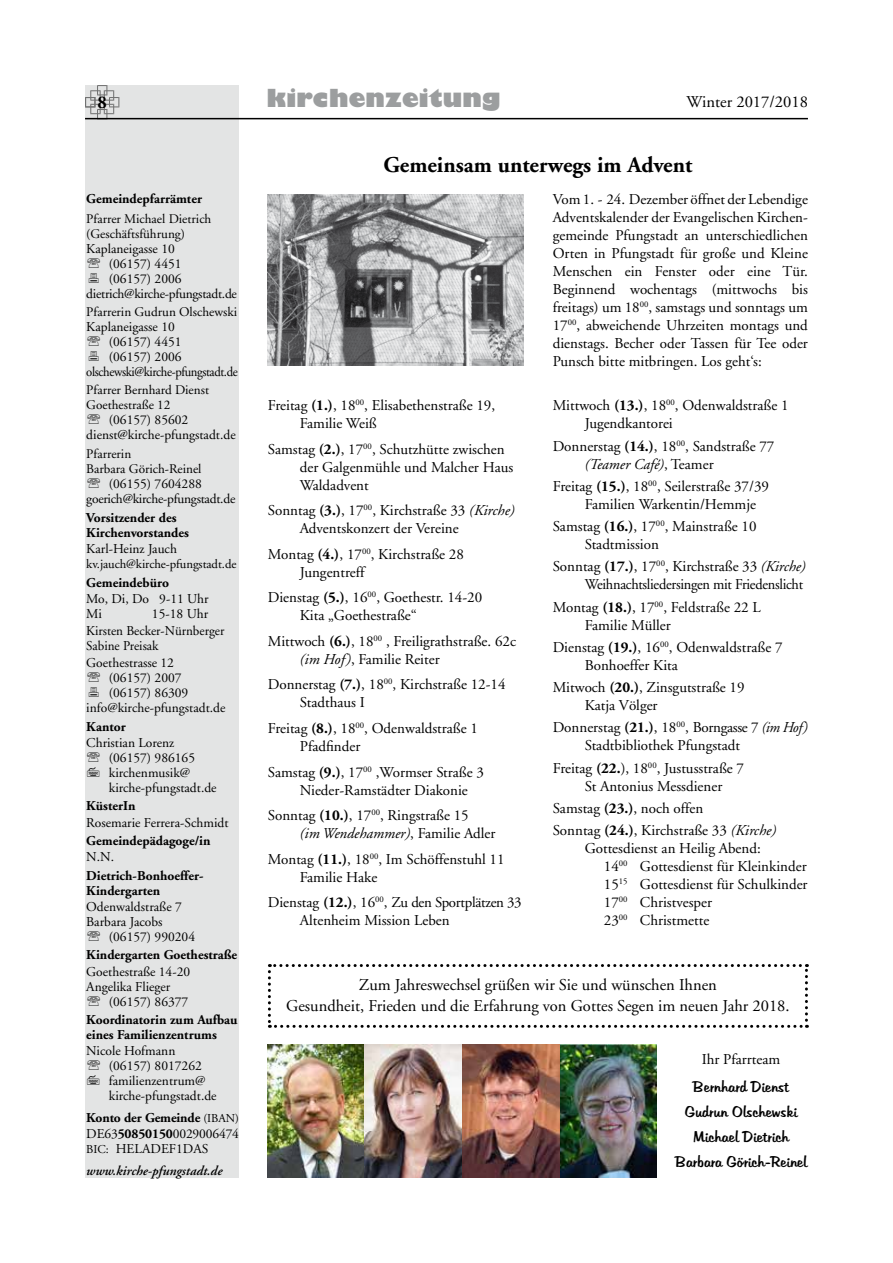
<style>
.page{position:relative;width:893px;height:1263px;background:#fff}
.page>*{position:absolute;margin:0;border:0;box-sizing:border-box;transform-origin:0 0}
.t1{font:800 27.3px "Chantilly UB";letter-spacing:.03em;color:#9c9e9f}
.t2{font:700 22.5px "Adobe Garamond";color:#000}
.t3{font:700 18px "Adobe Garamond";color:#000}
.t4{font:16.5px/21px "Adobe Garamond";color:#000;text-align:center}
.t5{font:15px/18px "Adobe Garamond";color:#000}
.t6{font:15px/18px "Adobe Garamond";letter-spacing:-.02em;color:#000;text-align:right}
.t7{font:15px/25.2px "Hudson";color:#000;text-align:center}
.t8{font:13.5px/15px "Adobe Garamond";color:#000}
.t9{font:700 13.5px/15px "Adobe Garamond";color:#000}
.t10{font:13.5px/15px "Adobe Garamond";letter-spacing:-.02em;color:#000}
.t11{font:italic 600 13.5px/21.5px "Adobe Garamond";color:#000}
.t12{font:13.5px "Adobe Garamond";letter-spacing:-.03em;color:#000;scale:.94 1}
.t13{font:13.2px/15px "Adobe Garamond";color:#000}
.t14{font:12.75px "Adobe Garamond";letter-spacing:-.005em;color:#000}
.s1{font-weight:400;font-size:12px}
.s2{font-weight:400}
.s3{font-weight:400;font-style:normal;font-size:12px}
.s4{font-weight:400;font-style:normal}
.s5{font-weight:700}
.s6{font-style:italic}
</style>
<div class="page">
<div style="left:85px;top:85px;width:153px;height:1093px;background:#e3e4e4"></div>
<hr style="left:85px;top:118px;width:723px;height:1px;background:#000">
<svg style="left:85px;top:85px;width:34px;height:33px"></svg>
<img style="left:268px;top:195px;width:255px;height:171px">
<svg style="left:268px;top:964px;width:540px;height:64px"></svg>
<img style="left:268px;top:1044px;width:388px;height:133px">
<p class="t3" style="left:98px;top:92px;width:11px">8</p>
<h1 class="t1" style="left:267px;top:82px;width:235px">kirchenzeitung</h1>
<p class="t4" style="left:686px;top:91px;width:123px">Winter 2017/2018</p>
<p class="t9" style="left:86px;top:192px;width:117px">Gemeindepfarrämter</p>
<p class="t13" style="left:86px;top:211px;width:127px">Pfarrer Michael Dietrich (Geschäftsführung)</p>
<p class="t8" style="left:86px;top:241px;width:90px">Kaplaneigasse 10</p>
<p class="t8" style="left:109px;top:256px;width:74px">(06157) 4451</p>
<p class="t8" style="left:109px;top:271px;width:74px">(06157) 2006</p>
<p class="t10" style="left:86px;top:286px;width:152px">dietrich@kirche-pfungstadt.de</p>
<p class="t13" style="left:86px;top:305px;width:152px">Pfarrerin Gudrun Olschewski</p>
<p class="t8" style="left:86px;top:320px;width:90px">Kaplaneigasse 10</p>
<p class="t8" style="left:109px;top:335px;width:74px">(06157) 4451</p>
<p class="t8" style="left:109px;top:350px;width:74px">(06157) 2006</p>
<p class="t12" style="left:86px;top:364px;width:163px">olschewski@kirche-pfungstadt.de</p>
<p class="t13" style="left:86px;top:383px;width:124px">Pfarrer Bernhard Dienst<br>Goethestraße 12</p>
<p class="t8" style="left:86px;top:413px;width:151px;text-indent:23px">(06157) 85602 dienst@kirche-pfungstadt.de</p>
<p class="t13" style="left:86px;top:446px;width:117px">Pfarrerin<br>Barbara Görich-Reinel</p>
<p class="t10" style="left:86px;top:476px;width:151px;text-indent:23px">(06155) 7604288 goerich@kirche-pfungstadt.de</p>
<p class="t9" style="left:86px;top:511px;width:104px">Vorsitzender des<br>Kirchenvorstandes</p>
<p class="t8" style="left:86px;top:542px;width:92px">Karl-Heinz Jauch</p>
<p class="t14" style="left:86px;top:557px;width:152px">kv.jauch@kirche-pfungstadt.de</p>
<p class="t9" style="left:86px;top:575px;width:84px">Gemeindebüro</p>
<p class="t8" style="left:86px;top:592px;width:124px">Mo, Di, Do 9-11 Uhr<br>Mi</p>
<p class="t8" style="left:86px;top:606px;width:140px;line-height:17.1px;text-indent:66px">15-18 Uhr<br>Kirsten Becker-Nürnberger</p>
<p class="t8" style="left:86px;top:638px;width:89px;line-height:17.1px">Sabine Preisak<br>Goethestrasse 12</p>
<p class="t8" style="left:109px;top:671px;width:74px">(06157) 2007</p>
<p class="t8" style="left:109px;top:686px;width:81px">(06157) 86309</p>
<p class="t8" style="left:86px;top:701px;width:141px">info@kirche-pfungstadt.de</p>
<p class="t9" style="left:86px;top:719px;width:41px">Kantor</p>
<p class="t8" style="left:109px;top:735px;width:109px;text-indent:-23px">Christian Lorenz (06157) 986165 kirchenmusik@ kirche-pfungstadt.de</p>
<p class="t9" style="left:86px;top:799px;width:51px">KüsterIn</p>
<p class="t8" style="left:86px;top:815px;width:144px">Rosemarie Ferrera-Schmidt</p>
<p class="t9" style="left:86px;top:833px;width:126px">Gemeindepädagoge/in</p>
<p class="t8" style="left:86px;top:850px;width:29px">N.N.</p>
<p class="t9" style="left:86px;top:868px;width:119px">Dietrich-Bonhoeffer-<br>Kindergarten</p>
<p class="t8" style="left:86px;top:900px;width:97px">Odenwaldstraße 7<br>Barbara Jacobs</p>
<p class="t8" style="left:109px;top:930px;width:88px">(06157) 990204</p>
<p class="t9" style="left:86px;top:948px;width:152px">Kindergarten Goethestraße</p>
<p class="t8" style="left:86px;top:964px;width:105px">Goethestraße 14-20<br>Angelika Flieger</p>
<p class="t8" style="left:109px;top:994px;width:81px">(06157) 86377</p>
<p class="t9" style="left:86px;top:1013px;width:153px">Koordinatorin zum Aufbau eines Familienzentrums</p>
<p class="t8" style="left:109px;top:1044px;width:109px;text-indent:-23px">Nicole Hofmann (06157) 8017262 familienzentrum@ kirche-pfungstadt.de</p>
<p class="t9" style="left:86px;top:1110px;width:154px;line-height:16.2px">Konto der Gemeinde <span class="s1">(IBAN)<br></span><span class="s2">DE63</span>50850150<span class="s2">0029006474</span></p>
<p class="t11" style="left:86px;top:1138px;width:138px"><span class="s3">BIC:</span> <span class="s4">HELADEF1DAS </span>www.kirche-pfungstadt.de</p>
<h2 class="t2" style="left:383px;top:152px;width:310px">Gemeinsam unterwegs im Advent</h2>
<p class="t5" style="left:553px;top:191px;width:257px;text-align:justify">Vom 1. - 24. Dezember öffnet der Lebendige Adventskalender der Evangelischen Kirchen&shy;gemeinde Pfungstadt an unterschiedlichen Orten in Pfungstadt für große und Kleine Menschen ein Fenster oder eine Tür.<br>Beginnend wochentags (mittwochs bis freitags) um 18<sup>00</sup>, samstags und sonntags um 17<sup>00</sup>, abweichende Uhrzeiten montags und dienstags. Becher oder Tassen für Tee oder Punsch bitte mitbringen. Los geht‘s:</p>
<p class="t5" style="left:585px;top:397px;width:205px;text-indent:-32px">Mittwoch <span class="s5">(13.)</span>, 18<sup>00</sup>, Odenwaldstraße 1<br>Jugendkantorei</p>
<p class="t5" style="left:585px;top:437px;width:191px;text-indent:-32px">Donnerstag <span class="s5">(14.)</span>, 18<sup>00</sup>, Sandstraße 77 <span class="s6">(Teamer Café)</span>, Teamer</p>
<p class="t5" style="left:585px;top:477px;width:186px;text-indent:-32px">Freitag <span class="s5">(15.)</span>, 18<sup>00</sup>, Seilerstraße 37/39<br>Familien Warkentin/Hemmje</p>
<p class="t5" style="left:585px;top:518px;width:173px;text-indent:-32px">Samstag <span class="s5">(16.)</span>, 17<sup>00</sup>, Mainstraße 10<br>Stadtmission</p>
<p class="t6" style="left:553px;top:558px;width:254px">Sonntag <span class="s5">(17.)</span>, 17<sup>00</sup>, Kirchstraße 33 <span class="s6">(Kirche)<br></span>Weihnachtsliedersingen mit Friedenslicht</p>
<p class="t5" style="left:585px;top:598px;width:178px;text-indent:-32px">Montag <span class="s5">(18.)</span>, 17<sup>00</sup>, Feldstraße 22 L<br>Familie Müller</p>
<p class="t5" style="left:585px;top:638px;width:199px;text-indent:-32px">Dienstag <span class="s5">(19.)</span>, 16<sup>00</sup>, Odenwaldstraße 7<br>Bonhoeffer Kita</p>
<p class="t5" style="left:585px;top:679px;width:161px;text-indent:-32px">Mitwoch <span class="s5">(20.)</span>, Zinsgutstraße 19<br>Katja Völger</p>
<p class="t5" style="left:585px;top:719px;width:225px;text-indent:-32px">Donnerstag <span class="s5">(21.)</span>, 18<sup>00</sup>, Borngasse 7 <span class="s6">(im Hof)<br></span>Stadtbibliothek Pfungstadt</p>
<p class="t5" style="left:585px;top:759px;width:161px;text-indent:-32px">Freitag <span class="s5">(22.</span>), 18<sup>00</sup>, Justusstraße 7<br>St Antonius Messdiener</p>
<p class="t5" style="left:553px;top:797px;width:225px;line-height:22.2px">Samstag <span class="s5">(23.)</span>, noch offen<br>Sonntag <span class="s5">(24.)</span>, Kirchstraße 33 <span class="s6">(Kirche)</span></p>
<p class="t5" style="left:604px;top:840px;width:205px;text-indent:-19px">Gottesdienst an Heilig Abend:<br>14<sup>00</sup> Gottesdienst für Kleinkinder<br>15<sup>15</sup> Gottesdienst für Schulkinder<br>17<sup>00</sup> Christvesper<br>23<sup>00</sup> Christmette</p>
<p class="t5" style="left:300px;top:397px;width:197px;text-indent:-32px">Freitag <span class="s5">(1.)</span>, 18<sup>00</sup>, Elisabethenstraße 19,<br>Familie Weiß</p>
<p class="t5" style="left:300px;top:440px;width:215px;text-indent:-32px">Samstag <span class="s5">(2.)</span>, 17<sup>00</sup>, Schutzhütte zwischen der Galgenmühle und Malcher Haus<br>Waldadvent</p>
<p class="t5" style="left:300px;top:502px;width:216px;text-indent:-32px">Sonntag <span class="s5">(3.)</span>, 17<sup>00</sup>, Kirchstraße 33 <span class="s6">(Kirche)<br></span>Adventskonzert der Vereine</p>
<p class="t5" style="left:300px;top:545px;width:166px;text-indent:-32px">Montag <span class="s5">(4.)</span>, 17<sup>00</sup>, Kirchstraße 28<br>Jungentreff</p>
<p class="t5" style="left:300px;top:589px;width:184px;text-indent:-32px">Dienstag <span class="s5">(5.)</span>, 16<sup>00</sup>, Goethestr. 14-20<br>Kita „Goethestraße“</p>
<p class="t5" style="left:300px;top:632px;width:218px;text-indent:-32px">Mittwoch <span class="s5">(6.)</span>, 18<sup>00</sup> , Freiligrathstraße. 62c <span class="s6">(im Hof)</span>, Familie Reiter</p>
<p class="t5" style="left:300px;top:676px;width:207px;text-indent:-32px">Donnerstag <span class="s5">(7.)</span>, 18<sup>00</sup>, Kirchstraße 12-14<br>Stadthaus I</p>
<p class="t5" style="left:300px;top:720px;width:180px;text-indent:-32px">Freitag <span class="s5">(8.)</span>, 18<sup>00</sup>, Odenwaldstraße 1<br>Pfadfinder</p>
<p class="t5" style="left:300px;top:763px;width:186px;text-indent:-32px">Samstag <span class="s5">(9.)</span>, 17<sup>00</sup> ,Wormser Straße 3<br>Nieder-Ramstädter Diakonie</p>
<p class="t5" style="left:300px;top:807px;width:197px;text-indent:-32px">Sonntag <span class="s5">(10.)</span>, 17<sup>00</sup>, Ringstraße 15<br><span class="s6">(im Wendehammer)</span>, Familie Adler</p>
<p class="t5" style="left:300px;top:850px;width:206px;text-indent:-32px">Montag <span class="s5">(11.)</span>, 18<sup>00</sup>, Im Schöffenstuhl 11<br>Familie Hake</p>
<p class="t5" style="left:300px;top:894px;width:223px;text-indent:-32px">Dienstag <span class="s5">(12.)</span>, 16<sup>00</sup>, Zu den Sportplätzen 33<br>Altenheim Mission Leben</p>
<p class="t4" style="left:286px;top:975px;width:505px">Zum Jahreswechsel grüßen wir Sie und wünschen Ihnen<br>Gesundheit, Frieden und die Erfahrung von Gottes Segen im neuen Jahr 2018.</p>
<p class="t5" style="left:702px;top:1051px;width:80px">Ihr Pfarrteam</p>
<p class="t7" style="left:675px;top:1074px;width:133px">Bernhard Dienst<br>Gudrun Olschewski<br>Michael Dietrich<br>Barbara Görich-Reinel</p>
</div>
